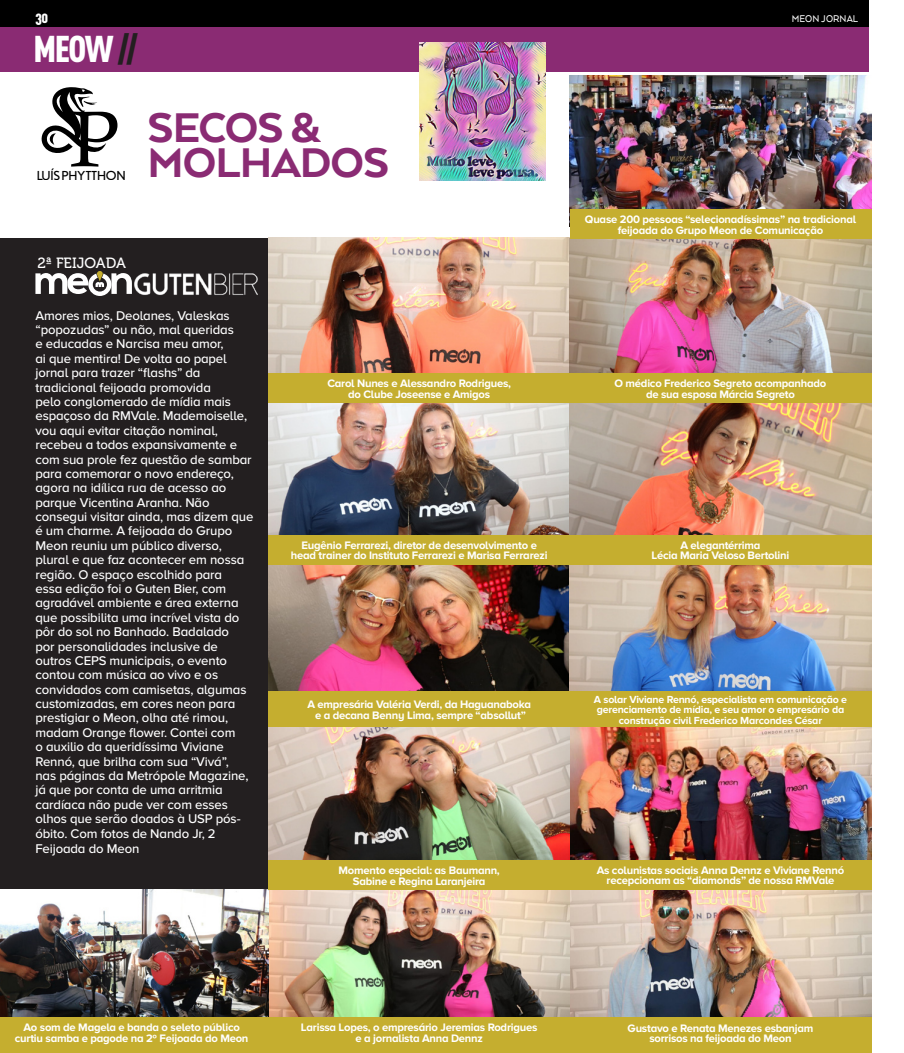
<style>
.page{position:relative;width:904px;height:1053px;background:#fff}
.page>*{position:absolute;margin:0;border:0;box-sizing:border-box;transform-origin:0 0}
.t1{font:800 47.75px "Arquitecta";letter-spacing:-.02em;color:#8a2b73}
.t2{font:36.75px "DIN Cond Black Alternate";color:#fff}
.t3{font:15.75px "DIN Cond Black Alternate";color:#fff}
.t4{font:14.75px "Museo 500";color:#fff}
.t5{font:500 13.12px/14.4px "Proxima Nova A";letter-spacing:-.01em;color:#fff}
.t6{font:12.38px "Nobel";letter-spacing:-.02em;color:#000;scale:1.04 1}
.t7{font:700 11.25px/10.6px "Proxima Nova A";letter-spacing:-.02em;color:#fff;text-align:center}
.t8{font:500 11.25px "Arquitecta";letter-spacing:.01em;color:#fff;scale:.89 1}
.t9{font:700 10.62px/10.6px "Proxima Nova A";letter-spacing:-.02em;color:#fff;text-align:center}
.s1{color:#231f20}
.s2{font-family:"Calisto";font-weight:400;font-size:79.62px;color:#000}
.s3{font-family:"Meta Serif OT";font-weight:400;font-size:11.88px;color:#231f20}
</style>
<div class="page">
<div style="left:0;top:4px;width:868px;height:67px;background:#8a2b73"></div>
<svg style="left:41px;top:87px;width:65px;height:66px"></svg>
<div style="left:0;top:238px;width:268px;height:659px;background:#231f20"></div>
<img style="left:268px;top:238px;width:603px;height:779px">
<div style="left:0;top:0;width:868px;height:27px;background:#000"></div>
<img style="left:419px;top:43px;width:127px;height:137px">
<img style="left:0;top:889px;width:268px;height:128px">
<img style="left:570px;top:75px;width:301px;height:134px">
<div style="left:570px;top:209px;width:301px;height:30px;background:#c5ae2f"></div>
<div style="left:269px;top:373px;width:301px;height:30px;background:#c5ae2f"></div>
<div style="left:269px;top:534px;width:301px;height:30px;background:#c5ae2f"></div>
<div style="left:269px;top:691px;width:301px;height:36px;background:#c5ae2f"></div>
<div style="left:269px;top:859px;width:301px;height:30px;background:#c5ae2f"></div>
<div style="left:269px;top:1017px;width:301px;height:35px;background:#c5ae2f"></div>
<div style="left:0;top:1017px;width:276px;height:35px;background:#c5ae2f"></div>
<div style="left:570px;top:373px;width:301px;height:30px;background:#c5ae2f"></div>
<div style="left:570px;top:534px;width:301px;height:30px;background:#c5ae2f"></div>
<div style="left:570px;top:691px;width:301px;height:36px;background:#c5ae2f"></div>
<div style="left:570px;top:859px;width:301px;height:30px;background:#c5ae2f"></div>
<div style="left:570px;top:1017px;width:301px;height:35px;background:#c5ae2f"></div>
<img style="left:134px;top:273px;width:124px;height:22px">
<svg style="left:35px;top:271px;width:97px;height:25px"></svg>
<p class="t3" style="left:35px;top:8px;width:14px">30</p>
<p class="t8" style="left:792px;top:12px;width:76px">MEON JORNAL</p>
<p class="t2" style="left:33px;top:26px;width:106px">MEOW <span class="s1">//</span></p>
<p class="t1" style="left:69px;top:98px;width:253px"><span class="s2">P</span> SECOS &amp;</p>
<p class="t1" style="left:147px;top:133px;width:243px">MOLHADOS</p>
<p class="t6" style="left:36px;top:168px;width:88px">LUÍS PHYTTHON</p>
<p class="t4" style="left:37px;top:254px;width:90px">2ª FEIJOADA</p>
<p class="t5" style="left:35px;top:308px;width:219px">Amores mios, Deolanes, Valeskas “popozudas” ou não, mal queridas<br>e educadas e Narcisa meu amor,<br>ai que mentira! De volta ao papel jornal para trazer “flashs” da tradicional feijoada promovida<br>pelo conglomerado de mídia mais espaçoso da RMVale. Mademoiselle, vou aqui evitar citação nominal, recebeu a todos expansivamente e com sua prole fez questão de sambar para comemorar o novo endereço, agora na idílica rua de acesso ao parque Vicentina Aranha. Não consegui visitar ainda, mas dizem que é um charme. A feijoada do Grupo<br>Meon reuniu um público diverso, plural e que faz acontecer em nossa região. O espaço escolhido para<br>essa edição foi o Guten Bier, com agradável ambiente e área externa que possibilita uma incrível vista do pôr do sol no Banhado. Badalado<br>por personalidades inclusive de outros CEPS municipais, o evento contou com música ao vivo e os convidados com camisetas, algumas customizadas, em cores neon para prestigiar o Meon, olha até rimou, madam Orange flower. Contei com<br>o auxilio da queridíssima Viviane<br>Rennó, que brilha com sua “Vivá”,<br>nas páginas da Metrópole Magazine, já que por conta de uma arritmia cardíaca não pude ver com esses olhos que serão doados à USP pós&shy;óbito. Com fotos de Nando Jr, 2<span class="s3">ª<br></span>Feijoada do Meon</p>
<p class="t7" style="left:327px;top:378px;width:185px">Carol Nunes e Alessandro Rodrigues,</p>
<p class="t7" style="left:348px;top:389px;width:143px">do Clube Joseense e Amigos</p>
<p class="t7" style="left:301px;top:540px;width:237px">Eugênio Ferrarezi, diretor de desenvolvimento e</p>
<p class="t7" style="left:291px;top:550px;width:258px">head trainer do Instituto Ferrarezi e Marisa Ferrarezi</p>
<p class="t7" style="left:307px;top:699px;width:225px">A empresária Valéria Verdi, da Haguanaboka</p>
<p class="t7" style="left:315px;top:710px;width:212px">e a decana Benny Lima, sempre “absollut”</p>
<p class="t7" style="left:338px;top:865px;width:163px">Momento especial: as Baumann,</p>
<p class="t7" style="left:353px;top:875px;width:134px">Sabine e Regina Laranjeira</p>
<p class="t7" style="left:585px;top:214px;width:272px">Quase 200 pessoas “selecionadíssimas” na tradicional feijoada do Grupo Meon de Comunicação</p>
<p class="t7" style="left:614px;top:378px;width:213px">O médico Frederico Segreto acompanhado</p>
<p class="t7" style="left:646px;top:389px;width:150px">de sua esposa Márcia Segreto</p>
<p class="t7" style="left:680px;top:540px;width:82px">A elegantérrima</p>
<p class="t7" style="left:651px;top:550px;width:139px">Lécia Maria Veloso Bertolini</p>
<p class="t9" style="left:594px;top:694px;width:255px">A solar Viviane Rennó, especialista em comunicação e gerenciamento de mídia, e seu amor o empresário da construção civil Frederico Marcondes César</p>
<p class="t7" style="left:596px;top:864px;width:249px">As colunistas sociais Anna Dennz e Viviane Rennó recepcionam as “diamonds” de nossa RMVale</p>
<p class="t7" style="left:15px;top:1022px;width:235px">Ao som de Magela e banda o seleto público curtiu samba e pagode na 2º Feijoada do Meon</p>
<p class="t7" style="left:301px;top:1022px;width:238px">Larissa Lopes, o empresário Jeremias Rodrigues</p>
<p class="t7" style="left:355px;top:1033px;width:129px">e a jornalista Anna Dennz</p>
<p class="t7" style="left:627px;top:1022px;width:187px">Gustavo e Renata Menezes esbanjam</p>
<p class="t7" style="left:649px;top:1033px;width:144px">sorrisos na feijoada do Meon</p>
</div>
